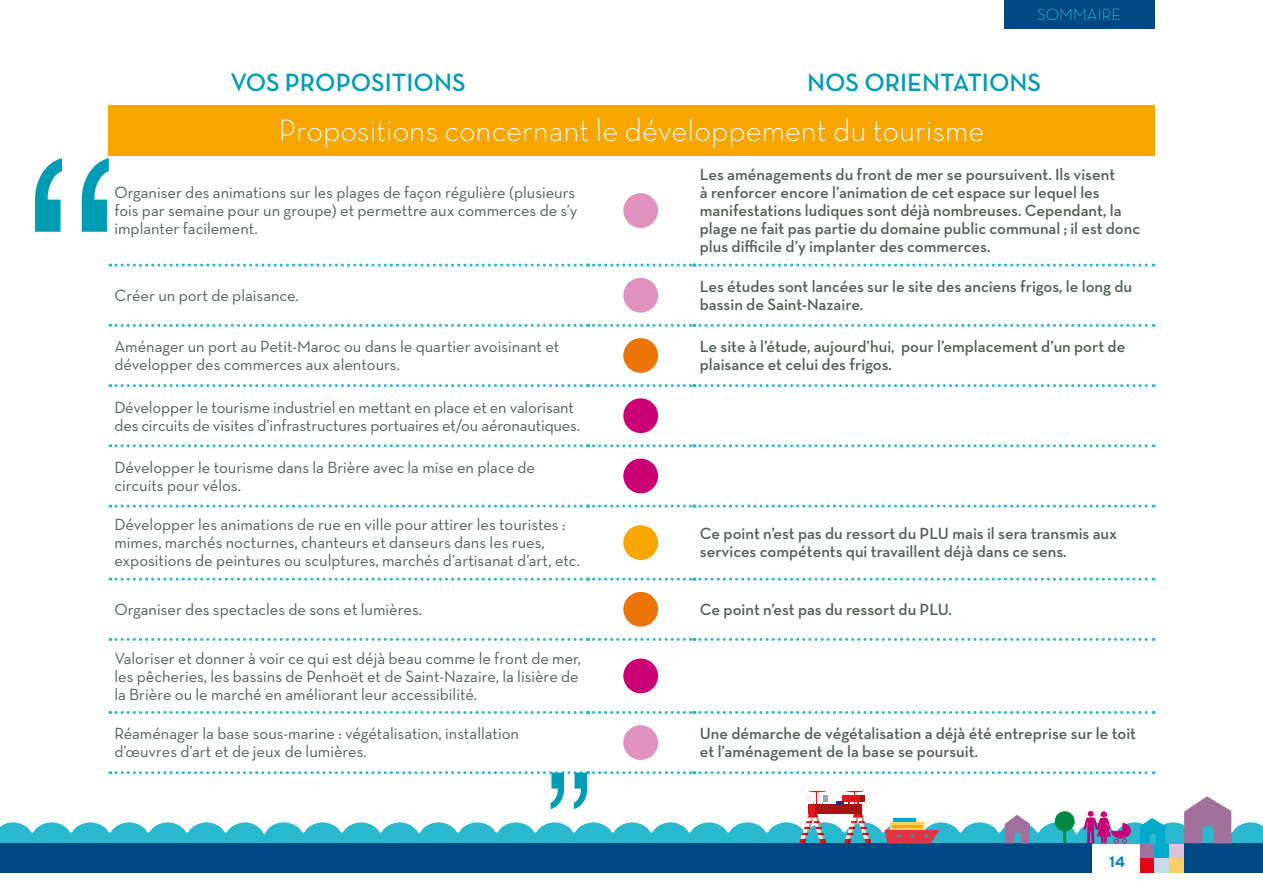
<style>
.page{position:relative;width:1263px;height:893px;background:#fff}
.page>*{position:absolute;margin:0;border:0;box-sizing:border-box;transform-origin:0 0}
.t1{font:300 31.5px "Neutra Text TF";color:#fff}
.t2{font:600 25.5px "Neutra Text TF";color:#009cb4}
.t3{font:16.5px/18px "Neutra Text TF";color:#546158}
.t4{font:600 16.5px/18px "Neutra Text TF";color:#546158}
.t5{font:300 16.5px "Neutra Text TF";color:#32b9cd}
.t6{font:700 15px "Interstate";color:#0881c5}
</style>
<div class="page">
<svg style="left:0;top:821px;width:1263px;height:23px;fill:#29b8ce"></svg>
<div style="left:0;top:844px;width:1091px;height:29px;background:#004884"></div>
<div style="left:1140px;top:844px;width:14px;height:14px;background:#a1709d"></div>
<div style="left:1140px;top:858px;width:14px;height:15px;background:#e30613"></div>
<div style="left:1154px;top:844px;width:15px;height:14px;background:#00aaca"></div>
<div style="left:1154px;top:858px;width:15px;height:15px;background:#c5dcea"></div>
<div style="left:1169px;top:844px;width:15px;height:14px;background:#dfc1dd"></div>
<div style="left:1169px;top:858px;width:15px;height:15px;background:#fed061"></div>
<div style="left:1184px;top:844px;width:79px;height:29px;background:#004884"></div>
<svg style="left:1184px;top:796px;width:47px;height:48px"></svg>
<div style="left:1003px;top:0;width:151px;height:28px;background:#004884"></div>
<div style="left:108px;top:106px;width:1046px;height:50px;background:#f7a600"></div>
<svg style="left:110px;top:264px;width:1044px;height:3px"></svg>
<svg style="left:110px;top:324px;width:1044px;height:3px"></svg>
<svg style="left:110px;top:384px;width:1044px;height:3px"></svg>
<svg style="left:110px;top:444px;width:1044px;height:3px"></svg>
<svg style="left:110px;top:505px;width:1044px;height:3px"></svg>
<svg style="left:110px;top:578px;width:1044px;height:3px"></svg>
<svg style="left:110px;top:638px;width:1044px;height:3px"></svg>
<svg style="left:110px;top:711px;width:1044px;height:3px"></svg>
<div style="left:623px;top:193px;width:35px;height:35px;background:#e091bd;border-radius:50%"></div>
<div style="left:623px;top:278px;width:35px;height:35px;background:#e091bd;border-radius:50%"></div>
<div style="left:623px;top:338px;width:35px;height:35px;background:#ec7507;border-radius:50%"></div>
<div style="left:623px;top:398px;width:35px;height:35px;background:#cb0075;border-radius:50%"></div>
<div style="left:623px;top:459px;width:35px;height:34px;background:#cb0075;border-radius:50%"></div>
<div style="left:623px;top:525px;width:35px;height:35px;background:#f7a600;border-radius:50%"></div>
<div style="left:623px;top:592px;width:35px;height:35px;background:#ec7507;border-radius:50%"></div>
<div style="left:623px;top:659px;width:35px;height:34px;background:#cb0075;border-radius:50%"></div>
<div style="left:623px;top:725px;width:35px;height:35px;background:#e091bd;border-radius:50%"></div>
<svg style="left:35px;top:158px;width:74px;height:74px"></svg>
<svg style="left:110px;top:771px;width:1055px;height:73px"></svg>
<p class="t5" style="left:1037px;top:4px;width:85px">SOMMAIRE</p>
<h2 class="t2" style="left:230px;top:67px;width:237px">VOS PROPOSITIONS</h2>
<h2 class="t2" style="left:807px;top:67px;width:235px">NOS ORIENTATIONS</h2>
<h1 class="t1" style="left:278px;top:111px;width:708px">Propositions concernant le développement du tourisme</h1>
<p class="t3" style="left:114px;top:183px;width:464px">Organiser des animations sur les plages de façon régulière (plusieurs fois par semaine pour un groupe) et permettre aux commerces de s’y implanter facilement.</p>
<p class="t4" style="left:700px;top:165px;width:442px">Les aménagements du front de mer se poursuivent. Ils visent<br>à renforcer encore l’animation de cet espace sur lequel les manifestations ludiques sont déjà nombreuses. Cependant, la plage ne fait pas partie du domaine public communal ; il est donc plus difficile d’y implanter des commerces.</p>
<p class="t3" style="left:114px;top:286px;width:186px">Créer un port de plaisance.</p>
<p class="t4" style="left:700px;top:277px;width:434px">Les études sont lancées sur le site des anciens frigos, le long du bassin de Saint-Nazaire.</p>
<p class="t3" style="left:114px;top:337px;width:446px">Aménager un port au Petit-Maroc ou dans le quartier avoisinant et développer des commerces aux alentours.</p>
<p class="t4" style="left:700px;top:337px;width:427px">Le site à l’étude, aujourd’hui, pour l’emplacement d’un port de plaisance et celui des frigos.</p>
<p class="t3" style="left:114px;top:398px;width:467px">Développer le tourisme industriel en mettant en place et en valorisant des circuits de visites d’infrastructures portuaires et/ou aéronautiques.</p>
<p class="t3" style="left:114px;top:458px;width:422px">Développer le tourisme dans la Brière avec la mise en place de circuits pour vélos.</p>
<p class="t3" style="left:114px;top:515px;width:467px">Développer les animations de rue en ville pour attirer les touristes : mimes, marchés nocturnes, chanteurs et danseurs dans les rues, expositions de peintures ou sculptures, marchés d’artisanat d’art, etc.</p>
<p class="t4" style="left:700px;top:524px;width:419px">Ce point n’est pas du ressort du PLU mais il sera transmis aux services compétents qui travaillent déjà dans ce sens.</p>
<p class="t3" style="left:114px;top:600px;width:309px">Organiser des spectacles de sons et lumières.</p>
<p class="t4" style="left:700px;top:600px;width:254px">Ce point n’est pas du ressort du PLU.</p>
<p class="t3" style="left:114px;top:649px;width:468px">Valoriser et donner à voir ce qui est déjà beau comme le front de mer, les pêcheries, les bassins de Penhoët et de Saint-Nazaire, la lisière de la Brière ou le marché en améliorant leur accessibilité.</p>
<p class="t3" style="left:114px;top:724px;width:406px">Réaménager la base sous-marine : végétalisation, installation d’œuvres d’art et de jeux de lumières.</p>
<p class="t4" style="left:700px;top:724px;width:438px">Une démarche de végétalisation a déjà été entreprise sur le toit et l’aménagement de la base se poursuit.</p>
<p class="t6" style="left:1109px;top:853px;width:18px">14</p>
</div>
